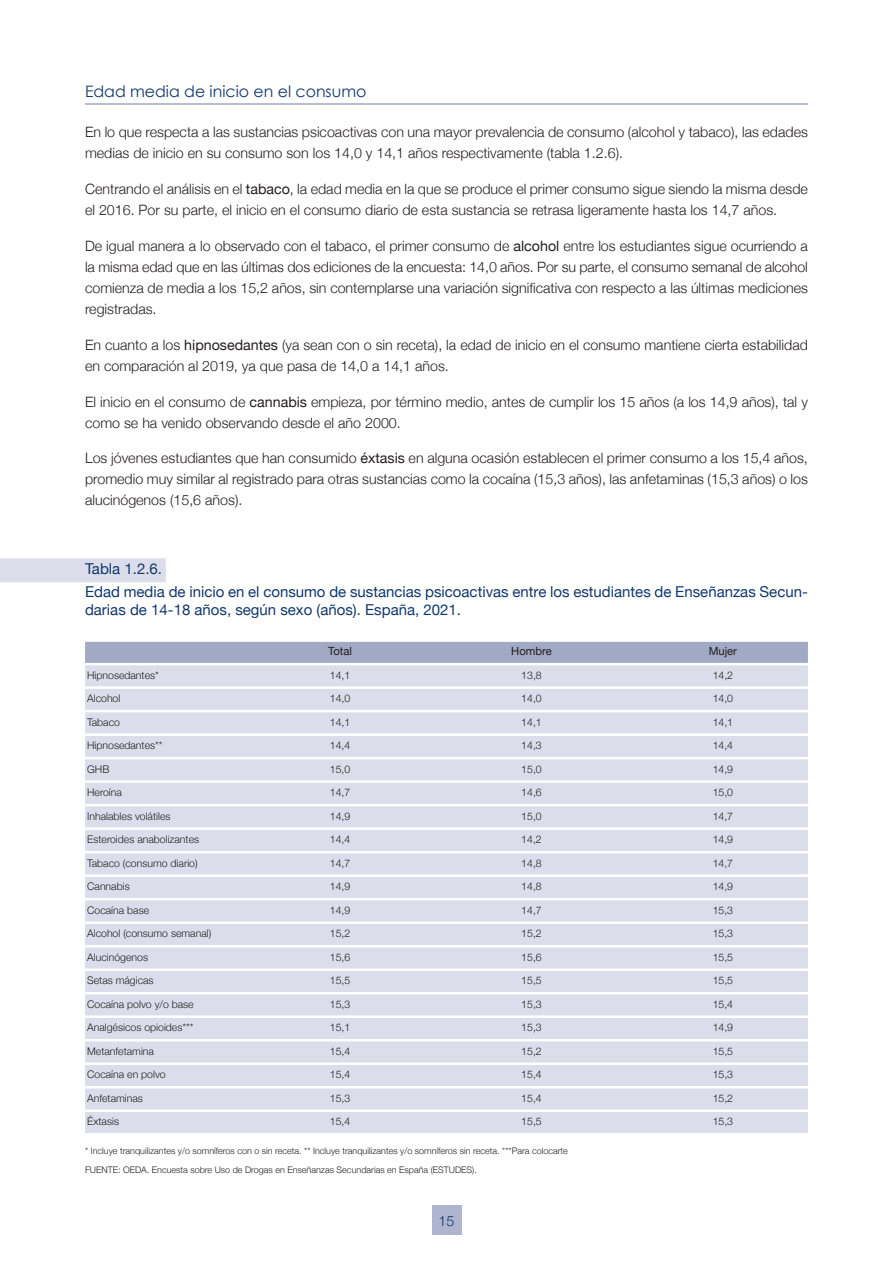
<style>
.page{position:relative;width:893px;height:1263px;background:#fff}
.page>*{position:absolute;margin:0;border:0;box-sizing:border-box;transform-origin:0 0}
.t1{font:15.75px "Century Gothic";color:#11386d}
.t2{font:15px/23.7px "Helvetica Neue";color:#11386d}
.t3{font:300 14.25px/21px "Helvetica Neue";color:#231f20}
.t4{font:300 14.25px "Helvetica Neue";color:#11386d}
.t5{font:11.25px "Helvetica Neue";color:#231f20}
.t6{font:300 10.5px "Helvetica Neue";color:#231f20}
.t7{font:300 9px/19.8px "Helvetica Neue";color:#231f20}
.s1{font-weight:400}
</style>
<div class="page">
<hr style="left:85px;top:103px;width:723px;height:2px;background:#a1a9c5">
<div style="left:432px;top:1205px;width:29px;height:30px;background:#afb5ce"></div>
<div style="left:0;top:558px;width:166px;height:24px;background:#dbdeea"></div>
<div style="left:85px;top:642px;width:723px;height:21px;background:#a1a9c5"></div>
<div style="left:85px;top:665px;width:723px;height:21px;background:#dbdeea"></div>
<div style="left:85px;top:689px;width:723px;height:21px;background:#dbdeea"></div>
<div style="left:85px;top:712px;width:723px;height:21px;background:#dbdeea"></div>
<div style="left:85px;top:736px;width:723px;height:21px;background:#dbdeea"></div>
<div style="left:85px;top:759px;width:723px;height:21px;background:#dbdeea"></div>
<div style="left:85px;top:783px;width:723px;height:21px;background:#dbdeea"></div>
<div style="left:85px;top:806px;width:723px;height:21px;background:#dbdeea"></div>
<div style="left:85px;top:830px;width:723px;height:21px;background:#dbdeea"></div>
<div style="left:85px;top:853px;width:723px;height:21px;background:#dbdeea"></div>
<div style="left:85px;top:877px;width:723px;height:21px;background:#dbdeea"></div>
<div style="left:85px;top:900px;width:723px;height:21px;background:#dbdeea"></div>
<div style="left:85px;top:924px;width:723px;height:21px;background:#dbdeea"></div>
<div style="left:85px;top:947px;width:723px;height:21px;background:#dbdeea"></div>
<div style="left:85px;top:971px;width:723px;height:21px;background:#dbdeea"></div>
<div style="left:85px;top:994px;width:723px;height:21px;background:#dbdeea"></div>
<div style="left:85px;top:1018px;width:723px;height:21px;background:#dbdeea"></div>
<div style="left:85px;top:1041px;width:723px;height:21px;background:#dbdeea"></div>
<div style="left:85px;top:1065px;width:723px;height:21px;background:#dbdeea"></div>
<div style="left:85px;top:1088px;width:723px;height:21px;background:#dbdeea"></div>
<div style="left:85px;top:1112px;width:723px;height:21px;background:#dbdeea"></div>
<p class="t1" style="left:85px;top:81px;width:283px">Edad media de inicio en el consumo</p>
<p class="t3" style="left:85px;top:121px;width:724px">En lo que respecta a las sustancias psicoactivas con una mayor prevalencia de consumo (alcohol y tabaco), las edades medias de inicio en su consumo son los 14,0 y 14,1 años respectivamente (tabla 1.2.6).</p>
<p class="t3" style="left:85px;top:178px;width:724px">Centrando el análisis en el <span class="s1">tabaco</span>, la edad media en la que se produce el primer consumo sigue siendo la misma desde el 2016. Por su parte, el inicio en el consumo diario de esta sustancia se retrasa ligeramente hasta los 14,7 años.</p>
<p class="t3" style="left:85px;top:235px;width:724px;text-align:justify">De igual manera a lo observado con el tabaco, el primer consumo de <span class="s1">alcohol</span> entre los estudiantes sigue ocurriendo a la misma edad que en las últimas dos ediciones de la encuesta: 14,0 años. Por su parte, el consumo semanal de alcohol comienza de media a los 15,2 años, sin contemplarse una variación significativa con respecto a las últimas mediciones registradas.</p>
<p class="t3" style="left:85px;top:334px;width:724px">En cuanto a los <span class="s1">hipnosedantes</span> (ya sean con o sin receta), la edad de inicio en el consumo mantiene cierta estabilidad en comparación al 2019, ya que pasa de 14,0 a 14,1 años.</p>
<p class="t3" style="left:85px;top:391px;width:724px">El inicio en el consumo de <span class="s1">cannabis</span> empieza, por término medio, antes de cumplir los 15 años (a los 14,9 años), tal y como se ha venido observando desde el año 2000.</p>
<p class="t3" style="left:85px;top:448px;width:724px;text-align:justify">Los jóvenes estudiantes que han consumido <span class="s1">éxtasis</span> en alguna ocasión establecen el primer consumo a los 15,4 años, promedio muy similar al registrado para otras sustancias como la cocaína (15,3 años), las anfetaminas (15,3 años) o los alucinógenos (15,6 años).</p>
<p class="t2" style="left:85px;top:556px;width:724px">Tabla 1.2.6.<br>Edad media de inicio en el consumo de sustancias psicoactivas entre los estudiantes de Enseñanzas Secun-</p>
<p class="t2" style="left:85px;top:597px;width:377px">darias de 14-18 años, según sexo (años). España, 2021.</p>
<p class="t5" style="left:328px;top:644px;width:25px">Total</p>
<p class="t5" style="left:511px;top:644px;width:42px">Hombre</p>
<p class="t5" style="left:709px;top:644px;width:30px">Mujer</p>
<p class="t6" style="left:87px;top:668px;width:73px">Hipnosedantes*</p>
<p class="t6" style="left:330px;top:668px;width:22px">14,1</p>
<p class="t6" style="left:521px;top:668px;width:22px">13,8</p>
<p class="t6" style="left:713px;top:668px;width:22px">14,2</p>
<p class="t6" style="left:87px;top:692px;width:35px">Alcohol</p>
<p class="t6" style="left:330px;top:692px;width:22px">14,0</p>
<p class="t6" style="left:521px;top:692px;width:22px">14,0</p>
<p class="t6" style="left:713px;top:692px;width:22px">14,0</p>
<p class="t6" style="left:87px;top:715px;width:34px">Tabaco</p>
<p class="t6" style="left:330px;top:715px;width:22px">14,1</p>
<p class="t6" style="left:521px;top:715px;width:22px">14,1</p>
<p class="t6" style="left:713px;top:715px;width:22px">14,1</p>
<p class="t6" style="left:87px;top:739px;width:77px">Hipnosedantes**</p>
<p class="t6" style="left:330px;top:739px;width:22px">14,4</p>
<p class="t6" style="left:521px;top:739px;width:22px">14,3</p>
<p class="t6" style="left:713px;top:739px;width:22px">14,4</p>
<p class="t6" style="left:87px;top:762px;width:24px">GHB</p>
<p class="t6" style="left:330px;top:762px;width:22px">15,0</p>
<p class="t6" style="left:521px;top:762px;width:22px">15,0</p>
<p class="t6" style="left:713px;top:762px;width:22px">14,9</p>
<p class="t6" style="left:87px;top:786px;width:36px">Heroína</p>
<p class="t6" style="left:330px;top:786px;width:22px">14,7</p>
<p class="t6" style="left:521px;top:786px;width:22px">14,6</p>
<p class="t6" style="left:713px;top:786px;width:22px">15,0</p>
<p class="t6" style="left:87px;top:810px;width:85px">Inhalables volátiles</p>
<p class="t6" style="left:330px;top:810px;width:22px">14,9</p>
<p class="t6" style="left:521px;top:810px;width:22px">15,0</p>
<p class="t6" style="left:713px;top:810px;width:22px">14,7</p>
<p class="t6" style="left:87px;top:833px;width:114px">Esteroides anabolizantes</p>
<p class="t6" style="left:330px;top:833px;width:22px">14,4</p>
<p class="t6" style="left:521px;top:833px;width:22px">14,2</p>
<p class="t6" style="left:713px;top:833px;width:22px">14,9</p>
<p class="t6" style="left:87px;top:857px;width:112px">Tabaco (consumo diario)</p>
<p class="t6" style="left:330px;top:857px;width:22px">14,7</p>
<p class="t6" style="left:521px;top:857px;width:22px">14,8</p>
<p class="t6" style="left:713px;top:857px;width:22px">14,7</p>
<p class="t6" style="left:87px;top:880px;width:44px">Cannabis</p>
<p class="t6" style="left:330px;top:880px;width:22px">14,9</p>
<p class="t6" style="left:521px;top:880px;width:22px">14,8</p>
<p class="t6" style="left:713px;top:880px;width:22px">14,9</p>
<p class="t6" style="left:87px;top:904px;width:64px">Cocaína base</p>
<p class="t6" style="left:330px;top:904px;width:22px">14,9</p>
<p class="t6" style="left:521px;top:904px;width:22px">14,7</p>
<p class="t6" style="left:713px;top:904px;width:22px">15,3</p>
<p class="t6" style="left:87px;top:927px;width:126px">Alcohol (consumo semanal)</p>
<p class="t6" style="left:330px;top:927px;width:22px">15,2</p>
<p class="t6" style="left:521px;top:927px;width:22px">15,2</p>
<p class="t6" style="left:713px;top:927px;width:22px">15,3</p>
<p class="t6" style="left:87px;top:951px;width:62px">Alucinógenos</p>
<p class="t6" style="left:330px;top:951px;width:22px">15,6</p>
<p class="t6" style="left:521px;top:951px;width:22px">15,6</p>
<p class="t6" style="left:713px;top:951px;width:22px">15,5</p>
<p class="t6" style="left:87px;top:974px;width:68px">Setas mágicas</p>
<p class="t6" style="left:330px;top:974px;width:22px">15,5</p>
<p class="t6" style="left:521px;top:974px;width:22px">15,5</p>
<p class="t6" style="left:713px;top:974px;width:22px">15,5</p>
<p class="t6" style="left:87px;top:998px;width:108px">Cocaína polvo y/o base</p>
<p class="t6" style="left:330px;top:998px;width:22px">15,3</p>
<p class="t6" style="left:521px;top:998px;width:22px">15,3</p>
<p class="t6" style="left:713px;top:998px;width:22px">15,4</p>
<p class="t6" style="left:87px;top:1021px;width:108px">Analgésicos opioides***</p>
<p class="t6" style="left:330px;top:1021px;width:22px">15,1</p>
<p class="t6" style="left:521px;top:1021px;width:22px">15,3</p>
<p class="t6" style="left:713px;top:1021px;width:22px">14,9</p>
<p class="t6" style="left:87px;top:1045px;width:68px">Metanfetamina</p>
<p class="t6" style="left:330px;top:1045px;width:22px">15,4</p>
<p class="t6" style="left:521px;top:1045px;width:22px">15,2</p>
<p class="t6" style="left:713px;top:1045px;width:22px">15,5</p>
<p class="t6" style="left:87px;top:1068px;width:80px">Cocaína en polvo</p>
<p class="t6" style="left:330px;top:1068px;width:22px">15,4</p>
<p class="t6" style="left:521px;top:1068px;width:22px">15,4</p>
<p class="t6" style="left:713px;top:1068px;width:22px">15,3</p>
<p class="t6" style="left:87px;top:1092px;width:57px">Anfetaminas</p>
<p class="t6" style="left:330px;top:1092px;width:22px">15,3</p>
<p class="t6" style="left:521px;top:1092px;width:22px">15,4</p>
<p class="t6" style="left:713px;top:1092px;width:22px">15,2</p>
<p class="t6" style="left:87px;top:1115px;width:33px">Éxtasis</p>
<p class="t6" style="left:330px;top:1115px;width:22px">15,4</p>
<p class="t6" style="left:521px;top:1115px;width:22px">15,5</p>
<p class="t6" style="left:713px;top:1115px;width:22px">15,3</p>
<p class="t7" style="left:85px;top:1140px;width:484px">* Incluye tranquilizantes y/o somníferos con o sin receta. ** Incluye tranquilizantes y/o somníferos sin receta. ***Para colocarte<br>FUENTE: OEDA. Encuesta sobre Uso de Drogas en Enseñanzas Secundarias en España (ESTUDES).</p>
<p class="t4" style="left:439px;top:1212px;width:17px">15</p>
</div>
